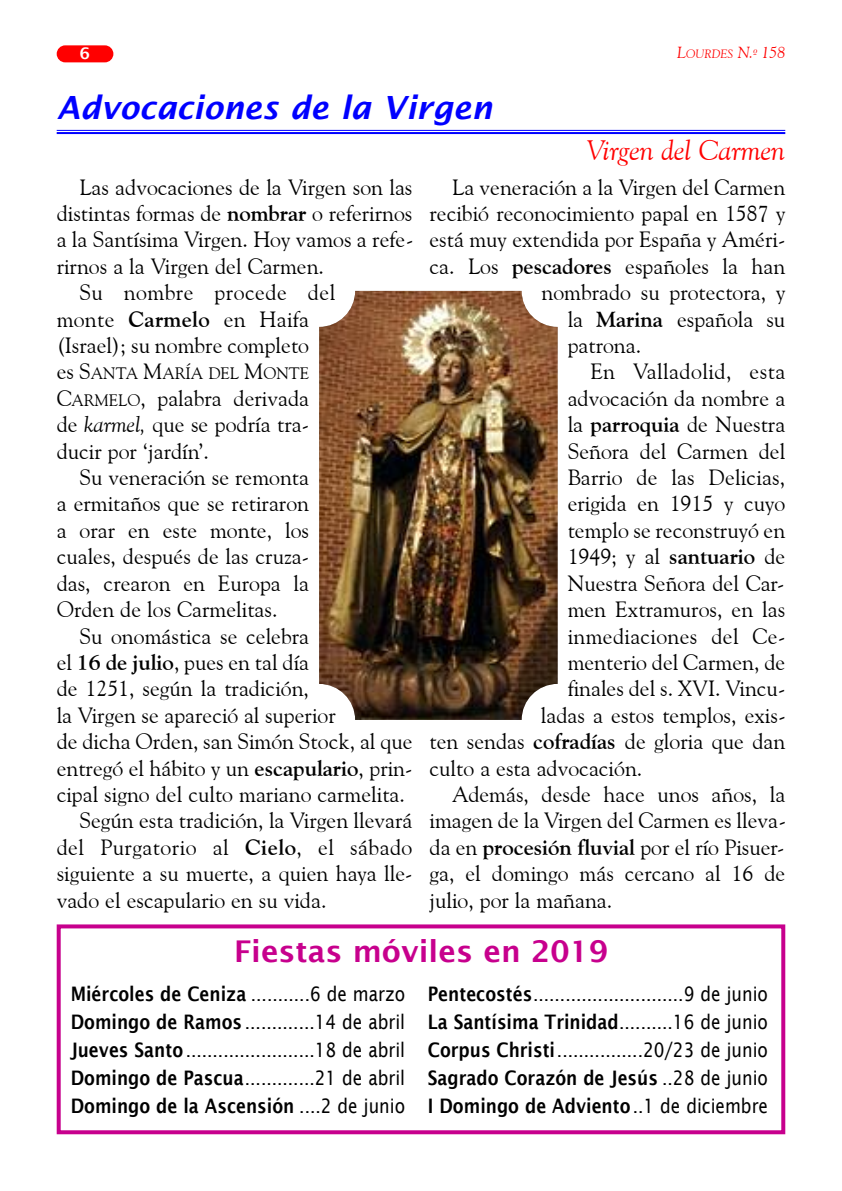
<style>
.page{position:relative;width:842px;height:1191px;background:#fff}
.page>*{position:absolute;margin:0;border:0;box-sizing:border-box;transform-origin:0 0}
.t1{font:italic 600 32px "Lucida Sans";color:#00f}
.t2{font:600 30px "Lucida Sans";color:#c7008d}
.t3{font:italic 28px "Goudy Old Style BT";color:#f00}
.t4{font:22px/26.4px "Goudy Old Style BT";color:#000;text-align:justify}
.t5{font:22px "Goudy Old Style BT";letter-spacing:.02em;color:#000}
.t6{font:20px/28px "Lucida Sans";color:#000;text-align:justify;scale:.85 1}
.t7{font:16.4px "Goudy Old Style BT";color:#000}
.t8{font:600 16px "Lucida Sans";color:#fff}
.t9{font:italic 12px "Goudy Old Style BT";color:#f00}
.s1{font-size:16px}
.s2{font-weight:700}
.s3{font-size:22px}
.s4{font-size:16.4px}
.s5{font-style:italic}
.s6{font-weight:600}
</style>
<div class="page">
<div style="left:57px;top:45px;width:56px;height:17px;background:#f00;border-radius:9px"></div>
<hr style="left:57px;top:130px;width:728px;height:1px;background:#00f">
<hr style="left:57px;top:132px;width:728px;height:2px;background:#00f">
<img style="left:319px;top:291px;width:239px;height:429px;border-radius:36px">
<div style="left:57px;top:924px;width:728px;height:210px;border:4px solid #c7008d"></div>
<p class="t8" style="left:80px;top:44px;width:12px">6</p>
<p class="t9" style="left:677px;top:46px;width:110px"><span class="s1">L</span>ourdes <span class="s1">N.</span>º <span class="s1">158</span></p>
<h1 class="t1" style="left:57px;top:88px;width:437px">Advocaciones de la Virgen</h1>
<p class="t3" style="left:587px;top:133px;width:200px">Virgen del Carmen</p>
<p class="t4" style="left:79px;top:173px;width:335px">Las advocaciones de la Virgen son las</p>
<p class="t4" style="left:57px;top:200px;width:357px">distintas formas de <span class="s2">nombrar</span> o referirnos</p>
<p class="t4" style="left:57px;top:226px;width:358px">a la Santísima Virgen. Hoy vamos a refe-</p>
<p class="t4" style="left:57px;top:252px;width:269px">rirnos a la Virgen del Carmen.</p>
<p class="t5" style="left:79px;top:279px;width:257px">Su nombre procede del</p>
<p class="t4" style="left:57px;top:305px;width:254px">monte <span class="s2">carmelo</span> en Haifa</p>
<p class="t4" style="left:57px;top:332px;width:254px">(Israel); su nombre completo</p>
<p class="t7" style="left:57px;top:363px;width:254px"><span class="s3">es S</span>ANTA <span class="s3">M</span>ARíA DEL <span class="s3">M</span>ONTE</p>
<p class="t4" style="left:57px;top:384px;width:254px">C<span class="s4">ARMELO</span>, palabra derivada de <span class="s5">karmel,</span> que se podría tra&shy;ducir por ‘jardín’.</p>
<p class="t4" style="left:57px;top:464px;width:254px;text-indent:23px">Su veneración se remonta a ermitaños que se retiraron a orar en este monte, los cuales, después de las cruza&shy;das, crearon en Europa la Orden de los Carmelitas.</p>
<p class="t4" style="left:79px;top:622px;width:231px">Su onomástica se celebra</p>
<p class="t4" style="left:57px;top:648px;width:254px">el <span class="s2">16 de julio</span>, pues en tal día</p>
<p class="t4" style="left:57px;top:675px;width:254px">de 1251, según la tradición,</p>
<p class="t4" style="left:57px;top:701px;width:281px">la Virgen se apareció al superior</p>
<p class="t4" style="left:57px;top:728px;width:357px">de dicha Orden, san Simón Stock, al que</p>
<p class="t4" style="left:57px;top:754px;width:357px">entregó el hábito y un <span class="s2">escapulario</span>, prin-</p>
<p class="t4" style="left:57px;top:780px;width:350px">cipal signo del culto mariano carmelita.</p>
<p class="t4" style="left:79px;top:807px;width:335px">Según esta tradición, la Virgen llevará</p>
<p class="t5" style="left:57px;top:833px;width:357px">del Purgatorio al <span class="s2">cielo</span>, el sábado</p>
<p class="t4" style="left:57px;top:860px;width:357px">siguiente a su muerte, a quien haya lle-</p>
<p class="t4" style="left:57px;top:886px;width:271px">vado el escapulario en su vida.</p>
<p class="t4" style="left:452px;top:173px;width:335px">La veneración a la Virgen del Carmen</p>
<p class="t4" style="left:429px;top:200px;width:357px">recibió reconocimiento papal en 1587 y</p>
<p class="t4" style="left:429px;top:226px;width:357px">está muy extendida por España y Améri-</p>
<p class="t4" style="left:429px;top:252px;width:357px">ca. Los <span class="s2">pescadores</span> españoles la han</p>
<p class="t4" style="left:541px;top:279px;width:245px">nombrado su protectora, y</p>
<p class="t4" style="left:568px;top:305px;width:219px">la <span class="s2">Marina</span> española su</p>
<p class="t4" style="left:568px;top:332px;width:75px">patrona.</p>
<p class="t5" style="left:590px;top:358px;width:196px">En Valladolid, esta</p>
<p class="t4" style="left:568px;top:384px;width:219px">advocación da nombre a</p>
<p class="t4" style="left:568px;top:411px;width:219px">la <span class="s2">parroquia</span> de Nuestra</p>
<p class="t4" style="left:568px;top:437px;width:219px">Señora del Carmen del</p>
<p class="t4" style="left:568px;top:464px;width:219px">Barrio de las Delicias,</p>
<p class="t4" style="left:568px;top:490px;width:219px">erigida en 1915 y cuyo</p>
<p class="t4" style="left:568px;top:516px;width:219px">templo se reconstruyó en</p>
<p class="t4" style="left:568px;top:543px;width:219px">1949; y al <span class="s2">santuario</span> de</p>
<p class="t4" style="left:568px;top:569px;width:218px">Nuestra Señora del Car-</p>
<p class="t4" style="left:568px;top:596px;width:219px">men Extramuros, en las</p>
<p class="t4" style="left:568px;top:622px;width:219px">inmediaciones del Ce-</p>
<p class="t4" style="left:568px;top:648px;width:219px">menterio del Carmen, de</p>
<p class="t4" style="left:568px;top:675px;width:219px">finales del s. XVI. Vincu-</p>
<p class="t4" style="left:541px;top:701px;width:246px">ladas a estos templos, exis-</p>
<p class="t4" style="left:429px;top:728px;width:357px">ten sendas <span class="s2">cofradías</span> de gloria que dan</p>
<p class="t4" style="left:429px;top:754px;width:214px">culto a esta advocación.</p>
<p class="t4" style="left:452px;top:780px;width:335px">Además, desde hace unos años, la</p>
<p class="t4" style="left:429px;top:807px;width:358px">imagen de la Virgen del Carmen es lleva-</p>
<p class="t4" style="left:429px;top:833px;width:356px">da en <span class="s2">procesión fluvial</span> por el río Pisuer-</p>
<p class="t4" style="left:429px;top:860px;width:357px">ga, el domingo más cercano al 16 de</p>
<p class="t4" style="left:429px;top:886px;width:184px">julio, por la mañana.</p>
<h2 class="t2" style="left:234px;top:932px;width:375px">Fiestas móviles en 2019</h2>
<p class="t6" style="left:71px;top:979px;width:822px"><span class="s6">Miércoles de Ceniza</span> ...........6 de marzo <span class="s6">Pentecostés</span>............................9 de junio <span class="s6">Domingo de Ramos</span> .............14 de abril <span class="s6">La Santísima Trinidad</span>..........16 de junio <span class="s6">Jueves Santo</span>........................18 de abril <span class="s6">Corpus Christi</span>................20/23 de junio <span class="s6">Domingo de Pascua</span>.............21 de abril <span class="s6">Sagrado Corazón de Jesús</span> ..28 de junio <span class="s6">Domingo de la Ascensión</span> ....2 de junio <span class="s6">I Domingo de Adviento</span>..1 de diciembre</p>
</div>
